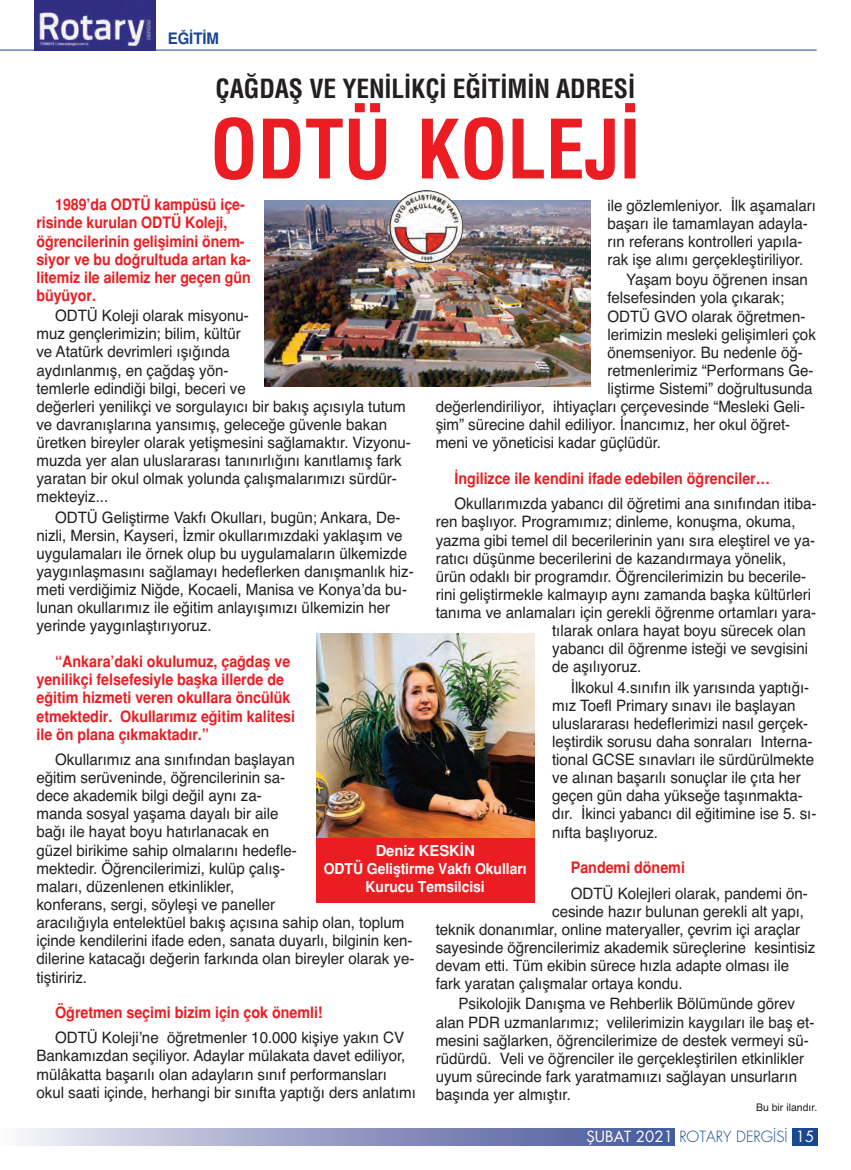
<style>
.page{position:relative;width:851px;height:1170px;background:#fff}
.page>*{position:absolute;margin:0;border:0;box-sizing:border-box;transform-origin:0 0}
.t1{font:700 79.65px "Helveticam Cond";letter-spacing:-.005em;color:#eb1d23}
.t2{font:700 25.8px "Helveticam Cond";letter-spacing:-.005em;color:#231f20}
.t3{font:15.75px/18.1px "Helvetica";letter-spacing:-.005em;color:#231f20;scale:.96 1}
.t4{font:700 15.75px/18.1px "Helveticam";letter-spacing:-.005em;color:#eb1d23;scale:.91 1}
.t5{font:700 15.75px/18.1px "Helveticam";letter-spacing:-.005em;color:#eb1d23;scale:.9 1}
.t6{font:700 15.75px "Helveticam";letter-spacing:-.005em;color:#18468e;scale:.95 1}
.t7{font:700 15px/18px "Helveticam";letter-spacing:-.005em;color:#fff;text-align:center}
.t8{font:15px "Futura Lightm";color:#18468e}
.t9{font:10.5px "Helvetica";color:#231f20}
.s1{font-family:"Futura Bookm";color:#fff}
</style>
<div class="page">
<hr style="left:0;top:50px;width:816px;height:1px;background:#18468e">
<svg style="left:23px;top:1128px;width:794px;height:16px;background:#919ac3"></svg>
<div style="left:674px;top:1127px;width:117px;height:19px;background:#fff"></div>
<img style="left:34px;top:0;width:122px;height:50px">
<img style="left:316px;top:633px;width:218px;height:204px">
<img style="left:265px;top:201px;width:325px;height:186px">
<div style="left:316px;top:837px;width:218px;height:65px;background:#eb1d23"></div>
<img style="left:389px;top:190px;width:74px;height:74px;border-radius:50%">
<p class="t6" style="left:168px;top:29px;width:55px">EĞİTİM</p>
<h2 class="t2" style="left:216px;top:73px;width:421px">ÇAĞDAŞ VE YENİLİKÇİ EĞİTİMİN ADRESİ</h2>
<h1 class="t1" style="left:210px;top:101px;width:432px">ODTÜ KOLEJİ</h1>
<p class="t5" style="left:36px;top:196px;width:240px;text-indent:19px">1989’da ODTÜ kampüsü içe&shy;risinde kurulan ODTÜ Koleji, öğrencilerinin gelişimini önem&shy;siyor ve bu doğrultuda artan ka&shy;litemiz ile ailemiz her geçen gün büyüyor.</p>
<p class="t3" style="left:36px;top:307px;width:391px;text-indent:19px">ODTÜ Koleji olarak misyonu-<br>muz gençlerimizin; bilim, kültür<br>ve Atatürk devrimleri ışığında<br>aydınlanmış, en çağdaş yön-<br>temlerle edindiği bilgi, beceri ve<br>değerleri yenilikçi ve sorgulayıcı bir bakış açısıyla tutum ve davranışlarına yansımış, geleceğe güvenle bakan üretken bireyler olarak yetişmesini sağlamaktır. Vizyonu&shy;muzda yer alan uluslararası tanınırlığını kanıtlamış fark yaratan bir okul olmak yolunda çalışmalarımızı sürdür&shy;mekteyiz...</p>
<p class="t3" style="left:36px;top:508px;width:394px;text-indent:19px">ODTÜ Geliştirme Vakfı Okulları, bugün; Ankara, De&shy;nizli, Mersin, Kayseri, İzmir okullarımızdaki yaklaşım ve uygulamaları ile örnek olup bu uygulamaların ülkemizde yaygınlaşmasını sağlamayı hedeflerken danışmanlık hiz&shy;meti verdiğimiz Niğde, Kocaeli, Manisa ve Konya’da bu&shy;lunan okullarımız ile eğitim anlayışımızı ülkemizin her yerinde yaygınlaştırıyoruz.</p>
<p class="t4" style="left:36px;top:652px;width:286px;text-indent:19px">“Ankara’daki okulumuz, çağdaş ve yenilikçi felsefesiyle başka illerde de eğitim hizmeti veren okullara öncülük etmektedir. Okullarımız eğitim kalitesi ile ön plana çıkmaktadır.”</p>
<p class="t3" style="left:36px;top:750px;width:395px;text-indent:19px">Okullarımız ana sınıfından başlayan<br>eğitim serüveninde, öğrencilerinin sa-<br>dece akademik bilgi değil aynı za-<br>manda sosyal yaşama dayalı bir aile<br>bağı ile hayat boyu hatırlanacak en<br>güzel birikime sahip olmalarını hedefle-<br>mektedir. Öğrencilerimizi, kulüp çalış-<br>maları, düzenlenen etkinlikler,<br>konferans, sergi, söyleşi ve paneller<br>aracılığıyla entelektüel bakış açısına sahip olan, toplum içinde kendilerini ifade eden, sanata duyarlı, bilginin ken&shy;dilerine katacağı değerin farkında olan bireyler olarak ye&shy;tiştiririz.</p>
<p class="t4" style="left:55px;top:1003px;width:295px">Öğretmen seçimi bizim için çok önemli!</p>
<p class="t3" style="left:36px;top:1028px;width:397px;text-indent:19px">ODTÜ Koleji’ne öğretmenler 10.000 kişiye yakın CV Bankamızdan seçiliyor. Adaylar mülakata davet ediliyor, mülâkatta başarılı olan adayların sınıf performansları okul saati içinde, herhangi bir sınıfta yaptığı ders anlatımı</p>
<p class="t3" style="left:607px;top:196px;width:219px">ile gözlemleniyor. İlk aşamaları başarı ile tamamlayan adayla&shy;rın referans kontrolleri yapıla&shy;rak işe alımı gerçekleştiriliyor.</p>
<p class="t3" style="left:626px;top:271px;width:191px">Yaşam boyu öğrenen insan</p>
<p class="t3" style="left:607px;top:289px;width:186px">felsefesinden yola çıkarak;</p>
<p class="t3" style="left:607px;top:307px;width:208px">ODTÜ GVO olarak öğretmen-</p>
<p class="t3" style="left:607px;top:325px;width:219px">lerimizin mesleki gelişimleri çok</p>
<p class="t3" style="left:607px;top:343px;width:205px">önemseniyor. Bu nedenle öğ-</p>
<p class="t3" style="left:607px;top:361px;width:216px">retmenlerimiz “Performans Ge-</p>
<p class="t3" style="left:607px;top:379px;width:215px">liştirme Sistemi” doğrultusunda</p>
<p class="t3" style="left:435px;top:397px;width:386px">değerlendiriliyor, ihtiyaçları çerçevesinde “Mesleki Geli-</p>
<p class="t3" style="left:435px;top:416px;width:371px">şim” sürecine dahil ediliyor. İnancımız, her okul öğret-</p>
<p class="t3" style="left:435px;top:434px;width:236px">meni ve yöneticisi kadar güçlüdür.</p>
<p class="t4" style="left:454px;top:469px;width:348px">İngilizce ile kendini ifade edebilen öğrenciler…</p>
<p class="t3" style="left:454px;top:494px;width:378px">Okullarımızda yabancı dil öğretimi ana sınıfından itiba-</p>
<p class="t3" style="left:435px;top:513px;width:376px">ren başlıyor. Programımız; dinleme, konuşma, okuma,</p>
<p class="t3" style="left:435px;top:531px;width:396px">yazma gibi temel dil becerilerinin yanı sıra eleştirel ve ya-</p>
<p class="t3" style="left:435px;top:549px;width:366px">ratıcı düşünme becerilerini de kazandırmaya yönelik,</p>
<p class="t3" style="left:435px;top:567px;width:387px">ürün odaklı bir programdır. Öğrencilerimizin bu becerile-</p>
<p class="t3" style="left:435px;top:585px;width:392px">rini geliştirmekle kalmayıp aynı zamanda başka kültürleri</p>
<p class="t3" style="left:435px;top:603px;width:398px">tanıma ve anlamaları için gerekli öğrenme ortamları yara-</p>
<p class="t3" style="left:552px;top:621px;width:266px">tılarak onlara hayat boyu sürecek olan</p>
<p class="t3" style="left:552px;top:639px;width:268px">yabancı dil öğrenme isteği ve sevgisini</p>
<p class="t3" style="left:552px;top:657px;width:94px">de aşılıyoruz.</p>
<p class="t3" style="left:552px;top:678px;width:277px;text-indent:19px">İlkokul 4.sınıfın ilk yarısında yaptığı&shy;mız Toefl Primary sınavı ile başlayan uluslararası hedeflerimizi nasıl gerçek&shy;leştirdik sorusu daha sonraları Interna&shy;tional GCSE sınavları ile sürdürülmekte ve alınan başarılı sonuçlar ile çıta her geçen gün daha yükseğe taşınmakta&shy;dır. İkinci yabancı dil eğitimine ise 5. sı&shy;nıfta başlıyoruz.</p>
<p class="t4" style="left:570px;top:858px;width:127px">Pandemi dönemi</p>
<p class="t3" style="left:570px;top:883px;width:248px">ODTÜ Kolejleri olarak, pandemi ön-</p>
<p class="t3" style="left:552px;top:902px;width:264px">cesinde hazır bulunan gerekli alt yapı,</p>
<p class="t3" style="left:435px;top:920px;width:381px">teknik donanımlar, online materyaller, çevrim içi araçlar</p>
<p class="t3" style="left:435px;top:938px;width:397px">sayesinde öğrencilerimiz akademik süreçlerine kesintisiz</p>
<p class="t3" style="left:435px;top:956px;width:370px">devam etti. Tüm ekibin sürece hızla adapte olması ile</p>
<p class="t3" style="left:435px;top:974px;width:259px">fark yaratan çalışmalar ortaya kondu.</p>
<p class="t3" style="left:435px;top:994px;width:396px;text-indent:23px">Psikolojik Danışma ve Rehberlik Bölümünde görev alan PDR uzmanlarımız; velilerimizin kaygıları ile baş et&shy;mesini sağlarken, öğrencilerimize de destek vermeyi sü&shy;rüdürdü. Veli ve öğrenciler ile gerçekleştirilen etkinlikler uyum sürecinde fark yaratmamıızı sağlayan unsurların başında yer almıştır.</p>
<p class="t8" style="left:586px;top:1126px;width:229px"><span class="s1">ŞUBAT 2021</span> ROTARY DERGİSİ <span class="s1">15</span></p>
<p class="t7" style="left:324px;top:841px;width:204px">Deniz KESKİN<br>ODTÜ Geliştirme Vakfı Okulları<br>Kurucu Temsilcisi</p>
<p class="t9" style="left:755px;top:1101px;width:63px">Bu bir ilandır.</p>
</div>
